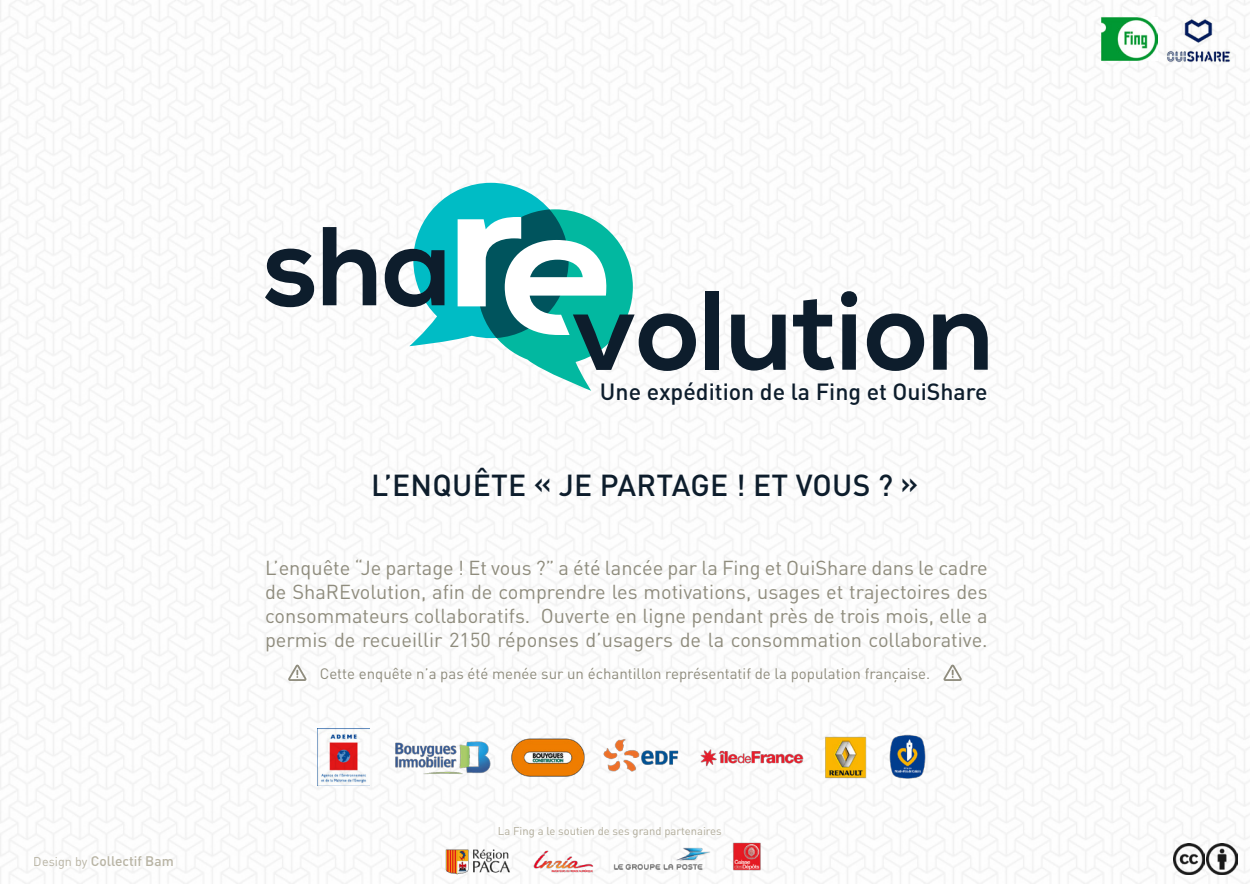
<style>
.page{position:relative;width:1250px;height:884px;background:#fff}
.page>*{position:absolute;margin:0;border:0;box-sizing:border-box;transform-origin:0 0}
.t1{font:500 30px "DINOT";letter-spacing:.01em;color:#0d1d2c}
.t2{font:500 23.12px "DINOT";color:#0d1d2c}
.t3{font:20px/23.8px "DINOT";color:#8f8c7d;text-align:justify}
.t4{font:15px "DINOT";color:#8f8c7d}
.t5{font:500 13.75px "DINOT";color:#b0ab99}
.t6{font:11.25px "DINOT";color:#b0ab99}
.s1{font-weight:400;font-size:12.5px}
</style>
<div class="page">
<img style="left:0;top:0;width:1250px;height:884px">
<svg style="left:265px;top:249px;width:49px;height:58px"></svg>
<svg style="left:323px;top:227px;width:53px;height:78px"></svg>
<div style="left:705px;top:292px;width:14px;height:78px;background:#0d1d2c"></div>
<svg style="left:731px;top:315px;width:55px;height:56px"></svg>
<svg style="left:793px;top:299px;width:41px;height:72px"></svg>
<svg style="left:841px;top:288px;width:16px;height:82px"></svg>
<svg style="left:867px;top:313px;width:57px;height:58px"></svg>
<svg style="left:933px;top:314px;width:55px;height:56px"></svg>
<svg style="left:385px;top:183px;width:311px;height:208px"></svg>
<img style="left:389px;top:714px;width:555px;height:88px">
<img style="left:1207px;top:844px;width:31px;height:31px">
<img style="left:1174px;top:844px;width:31px;height:31px">
<img style="left:1101px;top:18px;width:57px;height:43px">
<img style="left:1166px;top:18px;width:65px;height:44px">
<svg style="left:288px;top:664px;width:19px;height:17px"></svg>
<svg style="left:943px;top:664px;width:19px;height:17px"></svg>
<img style="left:423px;top:835px;width:192px;height:41px">
<img style="left:609px;top:842px;width:173px;height:42px">
<img style="left:318px;top:728px;width:51px;height:57px">
<p class="t5" style="left:34px;top:851px;width:142px"><span class="s1">Design by</span> Collectif Bam</p>
<p class="t2" style="left:600px;top:376px;width:389px">Une expédition de la Fing et OuiShare</p>
<h1 class="t1" style="left:371px;top:465px;width:461px">L’ENqu ête « Je partage ! et vous</h1>
<h1 class="t1" style="left:878px;top:465px;width:42px">? »</h1>
<p class="t3" style="left:265px;top:555px;width:724px">L’enquête “Je partage ! Et vous ?” a été lancée par la Fing et OuiShare dans le cadre de ShaREvolution, afin de comprendre les motivations, usages et trajectoires des consommateurs collaboratifs. Ouverte en ligne pendant près de trois mois, elle a permis de recueillir 2150 réponses d’usagers de la consommation collaborative.</p>
<p class="t4" style="left:320px;top:663px;width:612px">Cette enquête n’a pas été menée sur un échantillon représentatif de la population française.</p>
<p class="t6" style="left:498px;top:823px;width:225px">La Fing a le soutien de ses grand partenaires</p>
</div>
